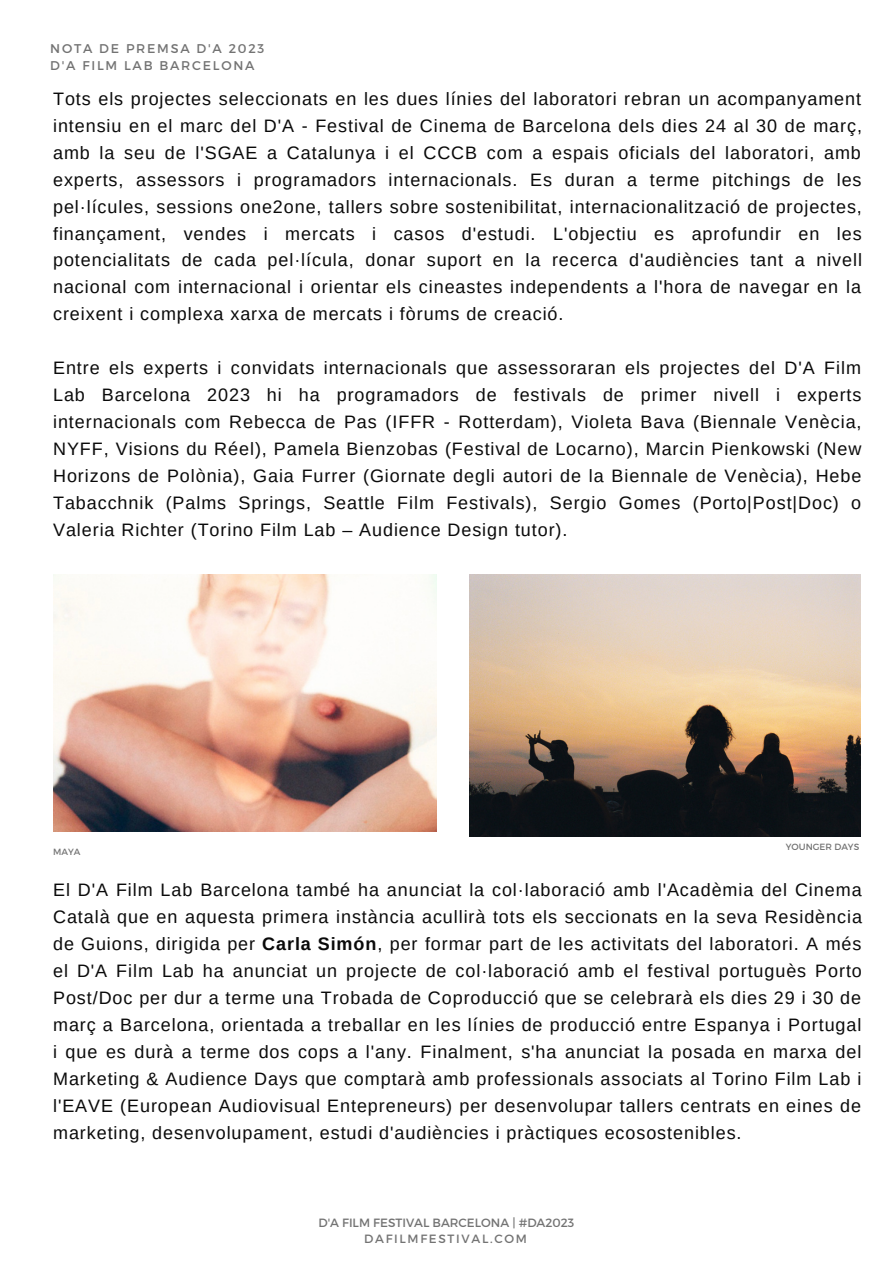
<style>
.page{position:relative;width:893px;height:1264px;background:#fff}
.page>*{position:absolute;margin:0;border:0;box-sizing:border-box;transform-origin:0 0}
.t1{font:18px/27px "Arimo";letter-spacing:.05em;color:#0a0a0a;text-align:justify}
.t2{font:12.6px/16.8px "Montserrat";letter-spacing:.14em;color:#737373}
.t3{font:12px/15.8px "Montserrat";color:#737373;text-align:center}
.t4{font:9px "Montserrat";color:#737373}
.s1{font-weight:700}
</style>
<div class="page">
<img style="left:470px;top:574px;width:390px;height:262px">
<img style="left:53px;top:574px;width:383px;height:257px">
<p class="t2" style="left:50px;top:40px;width:216px">NOTA DE PREMSA D'A 2023<br>D'A FILM LAB BARCELONA</p>
<p class="t1" style="left:53px;top:85px;width:810px">Tots els projectes seleccionats en les dues línies del laboratori rebran un acompanyament intensiu en el marc del D'A - Festival de Cinema de Barcelona dels dies 24 al 30 de març, amb la seu de l'SGAE a Catalunya i el CCCB com a espais oficials del laboratori, amb experts, assessors i programadors internacionals. Es duran a terme pitchings de les pel·lícules, sessions one2one, tallers sobre sostenibilitat, internacionalització de projectes, finançament, vendes i mercats i casos d'estudi. L'objectiu es aprofundir en les potencialitats de cada pel·lícula, donar suport en la recerca d'audiències tant a nivell nacional com internacional i orientar els cineastes independents a l'hora de navegar en la creixent i complexa xarxa de mercats i fòrums de creació.</p>
<p class="t1" style="left:53px;top:355px;width:810px">Entre els experts i convidats internacionals que assessoraran els projectes del D'A Film Lab Barcelona 2023 hi ha programadors de festivals de primer nivell i experts internacionals com Rebecca de Pas (IFFR - Rotterdam), Violeta Bava (Biennale Venècia, NYFF, Visions du Réel), Pamela Bienzobas (Festival de Locarno), Marcin Pienkowski (New Horizons de Polònia), Gaia Furrer (Giornate degli autori de la Biennale de Venècia), Hebe Tabacchnik (Palms Springs, Seattle Film Festivals), Sergio Gomes (Porto|Post|Doc) o Valeria Richter (Torino Film Lab – Audience Design tutor).</p>
<p class="t4" style="left:53px;top:846px;width:29px">MAYA</p>
<p class="t4" style="left:785px;top:841px;width:75px">YOUNGER DAYS</p>
<p class="t1" style="left:53px;top:876px;width:810px">El D'A Film Lab Barcelona també ha anunciat la col·laboració amb l'Acadèmia del Cinema Català que en aquesta primera instància acullirà tots els seccionats en la seva Residència de Guions, dirigida per <span class="s1">Carla Simón</span>, per formar part de les activitats del laboratori. A més el D'A Film Lab ha anunciat un projecte de col·laboració amb el festival portuguès Porto Post/Doc per dur a terme una Trobada de Coproducció que se celebrarà els dies 29 i 30 de març a Barcelona, orientada a treballar en les línies de producció entre Espanya i Portugal i que es durà a terme dos cops a l'any. Finalment, s'ha anunciat la posada en marxa del Marketing &amp; Audience Days que comptarà amb professionals associats al Torino Film Lab i l'EAVE (European Audiovisual Entepreneurs) per desenvolupar tallers centrats en eines de marketing, desenvolupament, estudi d'audiències i pràctiques ecosostenibles.</p>
<p class="t3" style="left:318px;top:1214px;width:257px">D'A FILM FESTIVAL BARCELONA | #DA2023<br>DAFILMFESTIVAL.COM</p>
</div>
